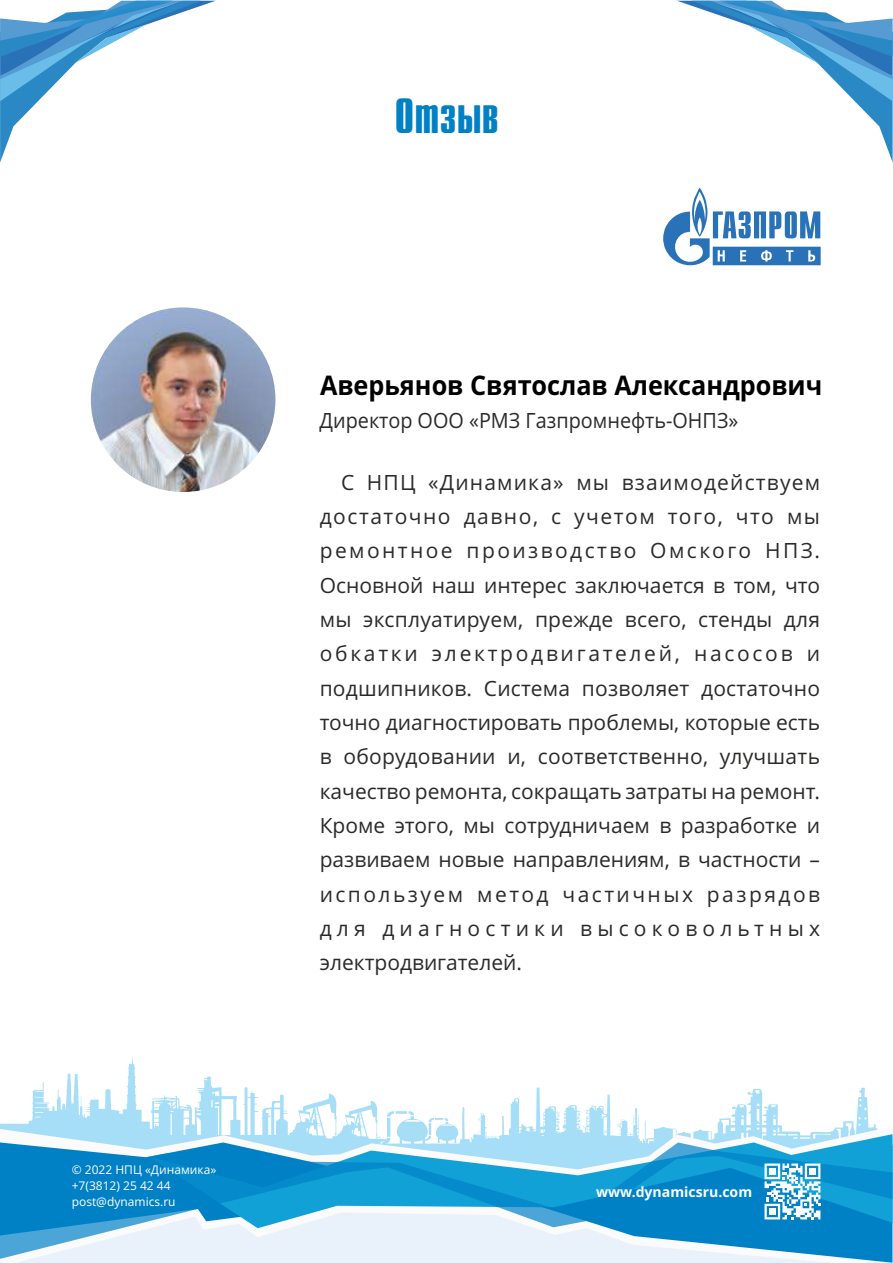
<style>
.page{position:relative;width:893px;height:1263px;background:#fff}
.page>*{position:absolute;margin:0;border:0;box-sizing:border-box;transform-origin:0 0}
.t1{font:700 49.5px "Compact C";color:#0081c6}
.t2{font:700 27px "Open Sans";color:#000;scale:.94 1}
.t3{font:21px/34.3px "Open Sans";color:#2b2a29;text-align:justify}
.t4{font:21px "Open Sans";color:#2b2a29;scale:.94 1}
.t5{font:700 14.1px "Open Sans";color:#fff}
.t6{font:12px/16.4px "Open Sans";color:#fff}
.s1{color:#fefefe}
</style>
<div class="page">
<svg style="left:678px;top:1px;width:215px;height:161px"></svg>
<svg style="left:0;top:1px;width:215px;height:161px"></svg>
<img style="left:91px;top:307px;width:184px;height:185px">
<svg style="left:663px;top:188px;width:158px;height:78px"></svg>
<svg style="left:0;top:1057px;width:876px;height:69px"></svg>
<svg style="left:0;top:1126px;width:893px;height:137px;fill:#a6def7"></svg>
<svg style="left:0;top:1259px;width:892px;height:4px;background:#e6eff9"></svg>
<svg style="left:149px;top:1134px;width:743px;height:8px;fill:#a6def7"></svg>
<svg style="left:0;top:1142px;width:892px;height:117px;background:#63b6de"></svg>
<svg style="left:699px;top:1137px;width:194px;height:82px;background:#3ba7d8"></svg>
<p class="t6" style="left:72px;top:1162px;width:146px"><span class="s1">© 20</span>22 <span class="s1">НПЦ «Динамика» </span>+7(3812) 25 42 44 post@dynamics.ru</p>
<h1 class="t1" style="left:394px;top:95px;width:106px">Отзыв</h1>
<p class="t2" style="left:320px;top:374px;width:536px">Аверьянов Святослав Александрович</p>
<p class="t4" style="left:320px;top:411px;width:447px">Директор ООО «РМЗ Газпромнефть-ОНПЗ»</p>
<p class="t3" style="left:320px;top:467px;width:502px;text-indent:21px">С НПЦ «Динамика» мы взаимодействуем достаточно давно, с учетом того, что мы ремонтное производство Омского НПЗ.<br>Основной наш интерес заключается в том, что мы эксплуатируем, прежде всего, стенды для обкатки электродвигателей, насосов и подшипников. Система позволяет достаточно точно диагностировать проблемы, которые есть в оборудовании и, соответственно, улучшать качество ремонта, сокращать затраты на ремонт.<br>Кроме этого, мы сотрудничаем в разработке и развиваем новые направлениям, в частности – используем метод частичных разрядов для диагностики высоковольтных электродвигателей.</p>
<p class="t5" style="left:596px;top:1186px;width:158px">www.dynamicsru.com</p>
</div>
